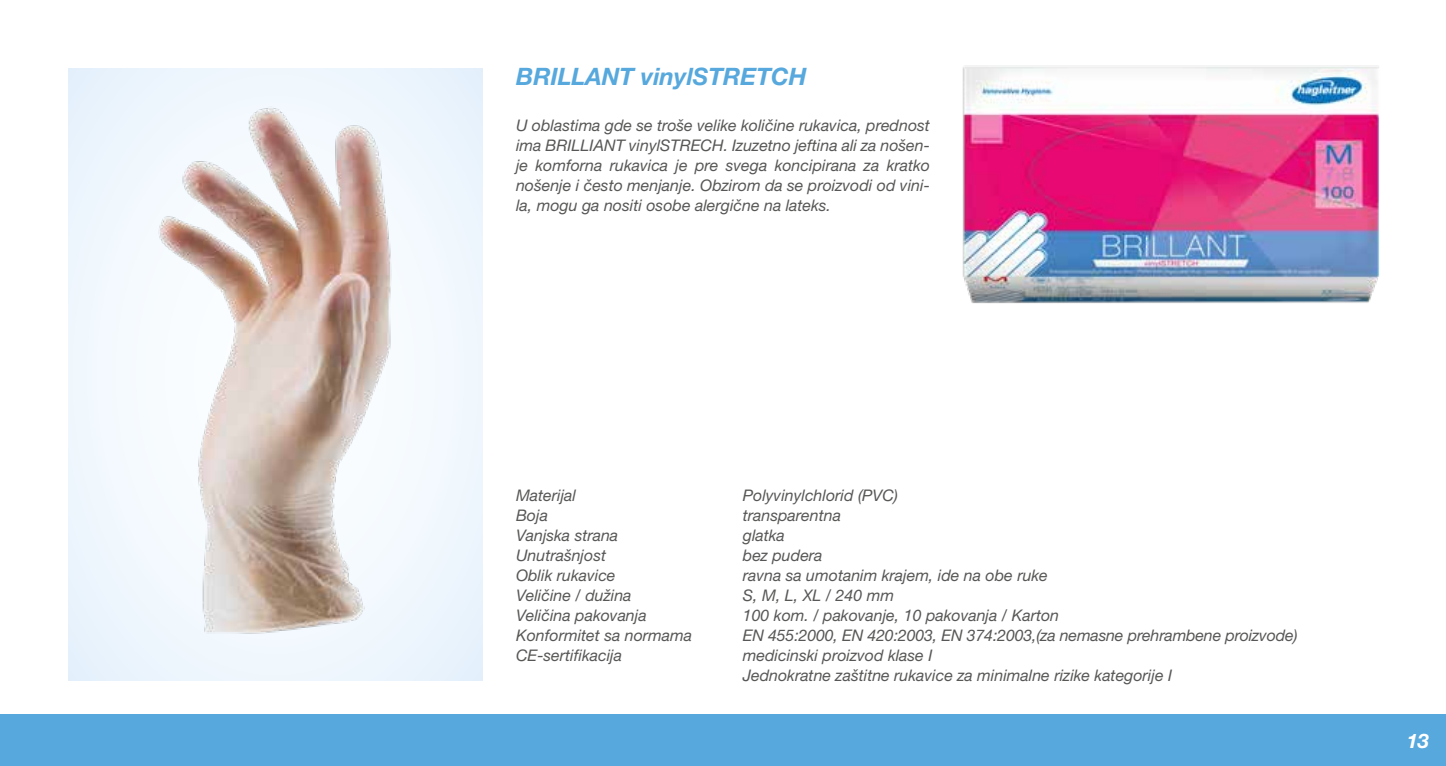
<style>
.page{position:relative;width:1446px;height:766px;background:#fff}
.page>*{position:absolute;margin:0;border:0;box-sizing:border-box;transform-origin:0 0}
.t1{font:italic 700 24px "Helvetica Neue LT Pro";color:#56a8dd}
.t2{font:italic 700 20px "Helvetica Neue LT Pro";color:#fff}
.t3{font:italic 16px/20px "Helvetica Neue LT Pro";color:#575756}
</style>
<div class="page">
<div style="left:68px;top:68px;width:414px;height:612px;background:#f0f7fd"></div>
<img style="left:159px;top:108px;width:233px;height:526px">
<img style="left:962px;top:65px;width:418px;height:239px">
<div style="left:0;top:714px;width:1446px;height:51px;background:#56a8dd"></div>
<h1 class="t1" style="left:516px;top:62px;width:292px">BRILLANT vinylSTRETCH</h1>
<p class="t3" style="left:516px;top:115px;width:415px;text-align:justify">U oblastima gde se troše velike količine rukavica, prednost ima BRILLIANT vinylSTRECH. Izuzetno jeftina ali za nošen&shy;je komforna rukavica je pre svega koncipirana za kratko nošenje i često menjanje. Obzirom da se proizvodi od vini&shy;la, mogu ga nositi osobe alergične na lateks.</p>
<p class="t3" style="left:516px;top:484px;width:62px">Materijal</p>
<p class="t3" style="left:743px;top:484px;width:157px">Polyvinylchlorid (PVC)</p>
<p class="t3" style="left:516px;top:504px;width:33px">Boja</p>
<p class="t3" style="left:743px;top:504px;width:100px">transparentna</p>
<p class="t3" style="left:516px;top:524px;width:104px">Vanjska strana</p>
<p class="t3" style="left:743px;top:524px;width:44px">glatka</p>
<p class="t3" style="left:516px;top:544px;width:92px">Unutrašnjost</p>
<p class="t3" style="left:743px;top:544px;width:81px">bez pudera</p>
<p class="t3" style="left:516px;top:564px;width:101px">Oblik rukavice</p>
<p class="t3" style="left:743px;top:564px;width:306px">ravna sa umotanim krajem, ide na obe ruke</p>
<p class="t3" style="left:516px;top:584px;width:117px">Veličine / dužina</p>
<p class="t3" style="left:743px;top:584px;width:153px">S, M, L, XL / 240 mm</p>
<p class="t3" style="left:516px;top:604px;width:132px">Veličina pakovanja</p>
<p class="t3" style="left:743px;top:604px;width:318px">100 kom. / pakovanje, 10 pakovanja / Karton</p>
<p class="t3" style="left:516px;top:624px;width:178px">Konformitet sa normama</p>
<p class="t3" style="left:743px;top:624px;width:556px">EN 455:2000, EN 420:2003, EN 374:2003,(za nemasne prehrambene proizvode)</p>
<p class="t3" style="left:516px;top:644px;width:108px">CE-sertifikacija</p>
<p class="t3" style="left:743px;top:644px;width:431px">medicinski proizvod klase I<br>Jednokratne zaštitne rukavice za minimalne rizike kategorije I</p>
<p class="t2" style="left:1406px;top:727px;width:24px">13</p>
</div>
